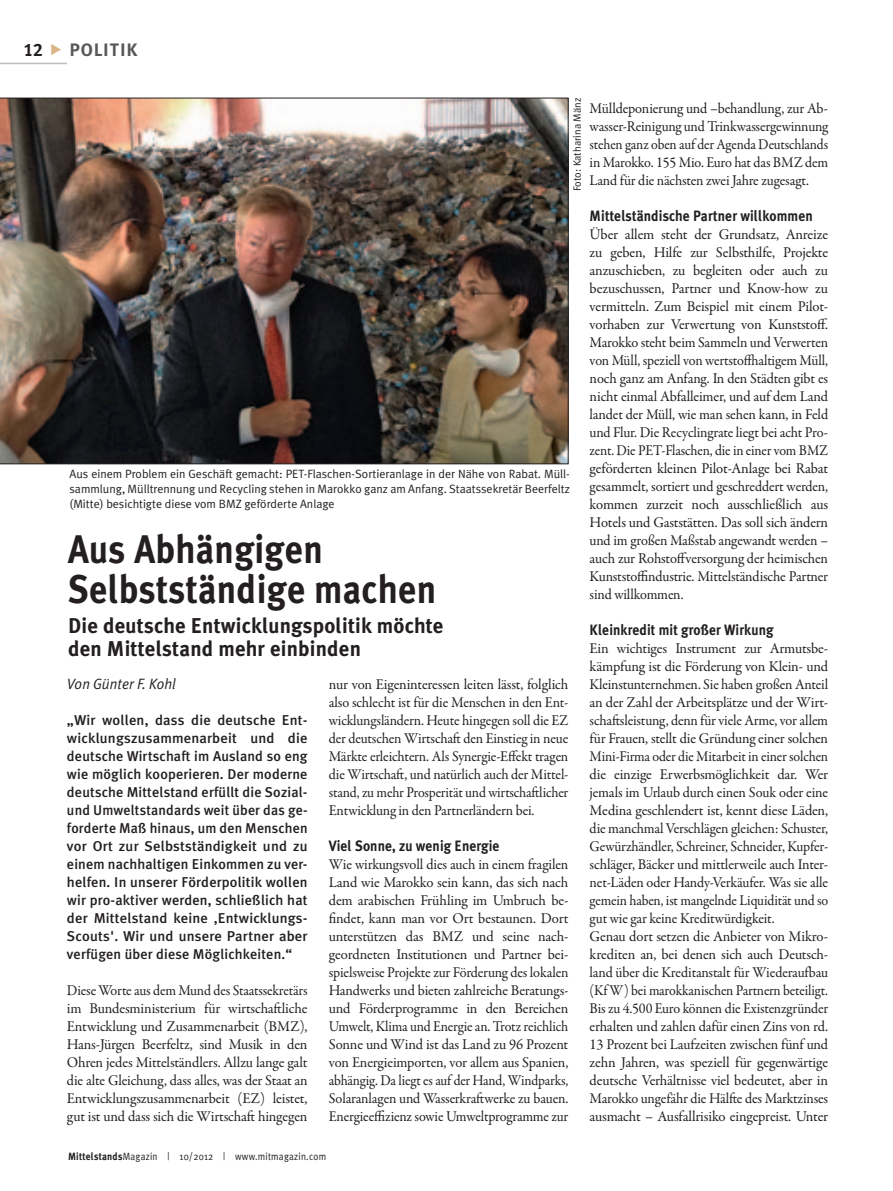
<style>
.page{position:relative;width:893px;height:1191px;background:#fff}
.page>*{position:absolute;margin:0;border:0;box-sizing:border-box;transform-origin:0 0}
.t1{font:700 39.75px/39.8px "Meta Plus";letter-spacing:.01em;color:#231f20;scale:.9 1}
.t2{font:700 21.45px/23px "Meta Plus";letter-spacing:.01em;color:#231f20}
.t3{font:700 18px "Meta Plus";letter-spacing:.05em;color:#57585a}
.t4{font:18px "Meta Plus Bold Caps";color:#231f20}
.t5{font:15px/18px "Garamond Premr Pro";letter-spacing:-.01em;color:#231f20;text-align:justify}
.t6{font:15px/18px "Garamond Premr Pro";letter-spacing:-.01em;color:#231f20;text-align:justify;scale:.96 1}
.t7{font:15px/18px "Garamond Premr Pro";letter-spacing:-.01em;color:#231f20;text-align:justify;scale:.94 1}
.t8{font:700 15px "Meta Plus";letter-spacing:.01em;color:#231f20;scale:.9 1}
.t9{font:italic 15px "Meta Plus Normal";color:#231f20;scale:.95 1}
.t10{font:500 14.25px/18px "Meta Plus";letter-spacing:.01em;color:#231f20;text-align:justify}
.t11{font:12px/15px "Meta Plus Normal";color:#231f20;text-align:justify}
.t12{font:10.5px "Meta Plus Normal";letter-spacing:.025em;color:#231f20;scale:.9 1}
.t13{font:10.5px "Meta Plus Normal";color:#231f20}
.s1{font-family:"Meta Plus";font-weight:700}
</style>
<div class="page">
<hr style="left:0;top:63px;width:67px;height:1px;background:#bcbdc0">
<img style="left:0;top:98px;width:568px;height:366px">
<p class="t4" style="left:24px;top:40px;width:21px">12</p>
<p class="t3" style="left:70px;top:40px;width:68px">Politik</p>
<p class="t13" style="left:571px;top:191px;width:95px;rotate:-90deg">Foto: Katharina Mänz</p>
<p class="t11" style="left:70px;top:466px;width:502px">Aus einem Problem ein Geschäft gemacht: PET-Flaschen-Sortieranlage in der Nähe von Rabat. Müll&shy;sammlung, Mülltrennung und Recycling stehen in Marokko ganz am Anfang. Staatssekretär Beerfeltz (Mitte) besichtigte diese vom BMZ geförderte Anlage</p>
<h1 class="t1" style="left:68px;top:529px;width:410px">Aus Abhängigen<br>Selbstständige machen</h1>
<h2 class="t2" style="left:68px;top:614px;width:377px">Die deutsche Entwicklungspolitik möchte den Mittelstand mehr einbinden</h2>
<p class="t9" style="left:67px;top:675px;width:116px">Von Günter F. Kohl</p>
<p class="t10" style="left:67px;top:710px;width:242px">„Wir wollen, dass die deutsche Ent&shy;wicklungszusammenarbeit und die deutsche Wirtschaft im Ausland so eng wie möglich kooperieren. Der moderne deutsche Mittelstand erfüllt die Sozial&shy;und Umweltstandards weit über das ge&shy;forderte Maß hinaus, um den Menschen vor Ort zur Selbstständigkeit und zu einem nachhaltigen Einkommen zu ver&shy;helfen. In unserer Förderpolitik wollen wir pro-aktiver werden, schließlich hat der Mittelstand keine ‚Entwicklungs-Scouts'. Wir und unsere Partner aber verfügen über diese Möglichkeiten.“</p>
<p class="t7" style="left:67px;top:981px;width:257px">Diese Worte aus dem Mund des Staatssekretärs im Bundesministerium für wirtschaftliche Entwicklung und Zusammenarbeit (BMZ), Hans-Jürgen Beerfeltz, sind Musik in den Ohren jedes Mittelständlers. Allzu lange galt die alte Gleichung, dass alles, was der Staat an Entwicklungszusammenarbeit (EZ) leistet, gut ist und dass sich die Wirtschaft hingegen</p>
<p class="t5" style="left:329px;top:675px;width:241px">nur von Eigeninteressen leiten lässt, folglich also schlecht ist für die Menschen in den Ent&shy;wicklungsländern. Heute hingegen soll die EZ der deutschen Wirtschaft den Einstieg in neue Märkte erleichtern. Als Synergie-Effekt tragen die Wirtschaft, und natürlich auch der Mittel&shy;stand, zu mehr Prosperität und wirtschaftlicher Entwicklung in den Partnerländern bei.</p>
<p class="t8" style="left:329px;top:837px;width:191px">Viel Sonne, zu wenig Energie</p>
<p class="t6" style="left:329px;top:855px;width:251px">Wie wirkungsvoll dies auch in einem fragilen Land wie Marokko sein kann, das sich nach dem arabischen Frühling im Umbruch be&shy;findet, kann man vor Ort bestaunen. Dort unterstützen das BMZ und seine nach&shy;geordneten Institutionen und Partner bei&shy;spielsweise Projekte zur Förderung des lokalen Handwerks und bieten zahlreiche Beratungs&shy;und Förderprogramme in den Bereichen Umwelt, Klima und Energie an. Trotz reichlich Sonne und Wind ist das Land zu 96 Prozent von Energieimporten, vor allem aus Spanien, abhängig. Da liegt es auf der Hand, Windparks, Solaranlagen und Wasserkraftwerke zu bauen.<br>Energieeffizienz sowie Umweltprogramme zur</p>
<p class="t6" style="left:590px;top:99px;width:250px">Mülldeponierung und –behandlung, zur Ab&shy;wasser-Reinigung und Trinkwassergewinnung stehen ganz oben auf der Agenda Deutschlands in Marokko. 155 Mio. Euro hat das BMZ dem Land für die nächsten zwei Jahre zugesagt.</p>
<p class="t8" style="left:590px;top:207px;width:249px">Mittelständische Partner willkommen</p>
<p class="t5" style="left:590px;top:225px;width:240px">Über allem steht der Grundsatz, Anreize zu geben, Hilfe zur Selbsthilfe, Projekte anzuschieben, zu begleiten oder auch zu bezuschussen, Partner und Know-how zu vermitteln. Zum Beispiel mit einem Pilot&shy;vorhaben zur Verwertung von Kunststoff.<br>Marokko steht beim Sammeln und Verwerten von Müll, speziell von wertstoffhaltigem Müll, noch ganz am Anfang. In den Städten gibt es nicht einmal Abfalleimer, und auf dem Land landet der Müll, wie man sehen kann, in Feld und Flur. Die Recyclingrate liegt bei acht Pro&shy;zent. Die PET-Flaschen, die in einer vom BMZ geförderten kleinen Pilot-Anlage bei Rabat gesammelt, sortiert und geschreddert werden, kommen zurzeit noch ausschließlich aus Hotels und Gaststätten. Das soll sich ändern und im großen Maßstab angewandt werden – auch zur Rohstoffversorgung der heimischen Kunststoffindustrie. Mittelständische Partner sind willkommen.</p>
<p class="t8" style="left:590px;top:621px;width:206px">Kleinkredit mit großer Wirkung</p>
<p class="t5" style="left:590px;top:639px;width:240px;text-align:left">Ein wichtiges Instrument zur Armutsbe&shy;kämpfung ist die Förderung von Klein- und Kleinstunternehmen. Sie haben großen Anteil an der Zahl der Arbeitsplätze und der Wirt&shy;schaftsleistung, denn für viele Arme, vor allem für Frauen, stellt die Gründung einer solchen Mini-Firma oder die Mitarbeit in einer solchen die einzige Erwerbsmöglichkeit dar. Wer jemals im Urlaub durch einen Souk oder eine Medina geschlendert ist, kennt diese Läden, die manchmal Verschlägen gleichen: Schuster, Gewürzhändler, Schreiner, Schneider, Kupfer&shy;schläger, Bäcker und mittlerweile auch Inter&shy;net-Läden oder Handy-Verkäufer. Was sie alle gemein haben, ist mangelnde Liquidität und so gut wie gar keine Kreditwürdigkeit.<br>Genau dort setzen die Anbieter von Mikro&shy;krediten an, bei denen sich auch Deutsch&shy;land über die Kreditanstalt für Wiederaufbau (Kf W) bei marokkanischen Partnern beteiligt.<br>Bis zu 4.500 Euro können die Existenzgründer erhalten und zahlen dafür einen Zins von rd.<br>13 Prozent bei Laufzeiten zwischen fünf und zehn Jahren, was speziell für gegenwärtige deutsche Verhältnisse viel bedeutet, aber in Marokko ungefähr die Hälfte des Marktzinses ausmacht – Ausfallrisiko eingepreist. Unter</p>
<p class="t12" style="left:68px;top:1150px;width:288px"><span class="s1">Mittelstands</span>Magazin | 10/2012 | www.mitmagazin.com</p>
</div>
